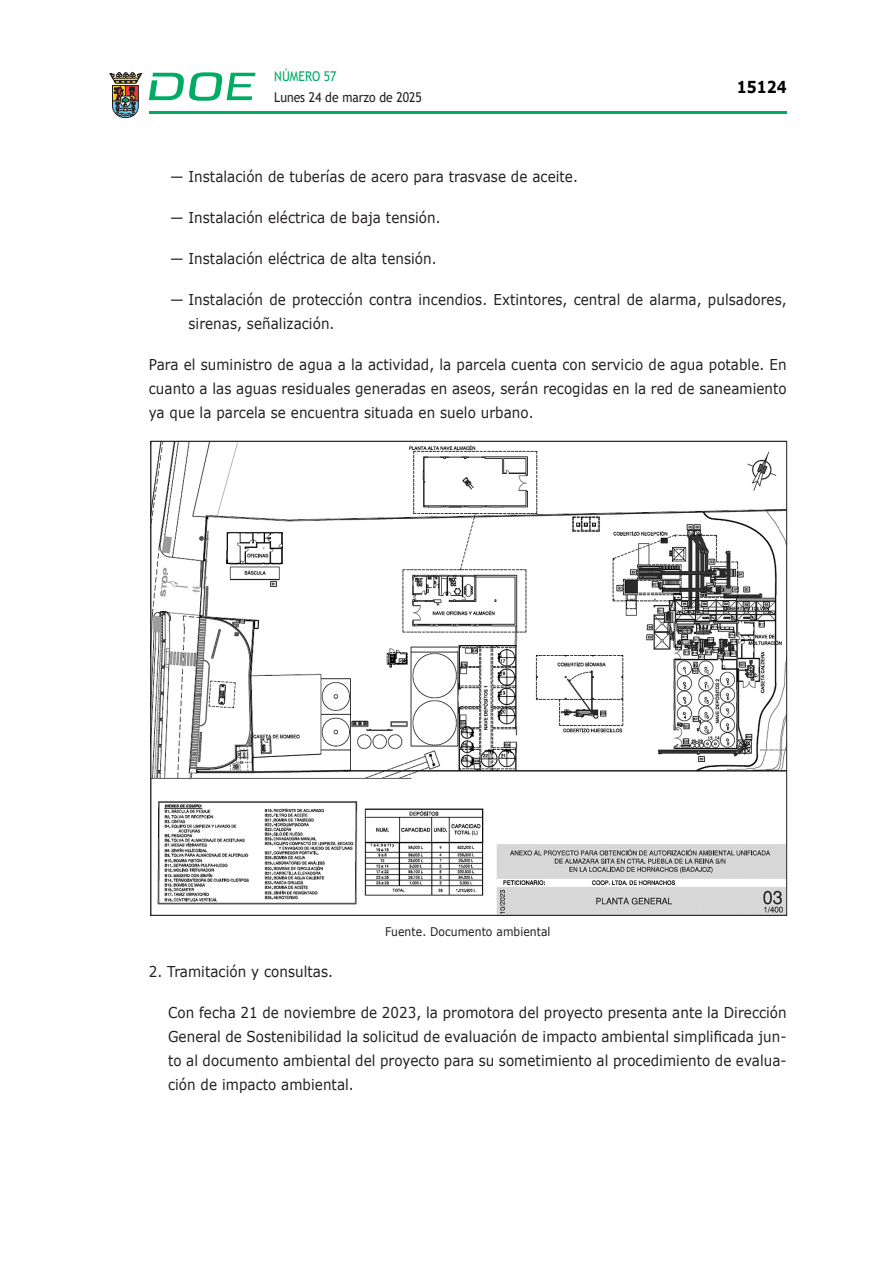
<style>
.page{position:relative;width:893px;height:1263px;background:#fff}
.page>*{position:absolute;margin:0;border:0;box-sizing:border-box;transform-origin:0 0}
.t1{font:700 16.5px "Verdana";color:#000;scale:.85 1}
.CUERPO_DE_TEXTO{font:15px/24px "Verdana";letter-spacing:.005em;color:#231f20;text-align:justify;scale:.9 1}
.t2{font:13.5px "Trebuchet MS";color:#231f20;scale:.9 1}
.t3{font:13.5px "Trebuchet MS";color:#00ab67;scale:.9 1}
.CUERPO_DE_TEXTO-2{font:12px "Verdana";letter-spacing:.005em;color:#231f20;scale:.9 1}
</style>
<div class="page">
<hr style="left:149px;top:111px;width:638px;height:3px;background:#00ab66">
<svg style="left:109px;top:72px;width:33px;height:46px"></svg>
<svg style="left:149px;top:72px;width:106px;height:29px"></svg>
<img style="left:153px;top:443px;width:632px;height:471px">
<p class="t3" style="left:274px;top:67px;width:71px">NÚMERO 57</p>
<p class="t2" style="left:274px;top:88px;width:166px">Lunes 24 de marzo de 2025</p>
<p class="t1" style="left:737px;top:75px;width:60px">15124</p>
<p class="CUERPO_DE_TEXTO" style="left:170px;top:164px;width:455px">— Instalación de tuberías de acero para trasvase de aceite.</p>
<p class="CUERPO_DE_TEXTO" style="left:170px;top:205px;width:302px">— Instalación eléctrica de baja tensión.</p>
<p class="CUERPO_DE_TEXTO" style="left:170px;top:246px;width:298px">— Instalación eléctrica de alta tensión.</p>
<p class="CUERPO_DE_TEXTO" style="left:188px;top:287px;width:666px;text-indent:-18px">— Instalación de protección contra incendios. Extintores, central de alarma, pulsadores, sirenas, señalización.</p>
<p class="CUERPO_DE_TEXTO" style="left:149px;top:352px;width:710px">Para el suministro de agua a la actividad, la parcela cuenta con servicio de agua potable. En cuanto a las aguas residuales generadas en aseos, serán recogidas en la red de saneamiento ya que la parcela se encuentra situada en suelo urbano.</p>
<p class="CUERPO_DE_TEXTO-2" style="left:385px;top:923px;width:185px">Fuente. Documento ambiental</p>
<p class="CUERPO_DE_TEXTO" style="left:149px;top:960px;width:206px">2. Tramitación y consultas.</p>
<p class="CUERPO_DE_TEXTO" style="left:168px;top:1001px;width:689px">Con fecha 21 de noviembre de 2023, la promotora del proyecto presenta ante la Dirección General de Sostenibilidad la solicitud de evaluación de impacto ambiental simplificada jun&shy;to al documento ambiental del proyecto para su sometimiento al procedimiento de evalua&shy;ción de impacto ambiental.</p>
</div>
